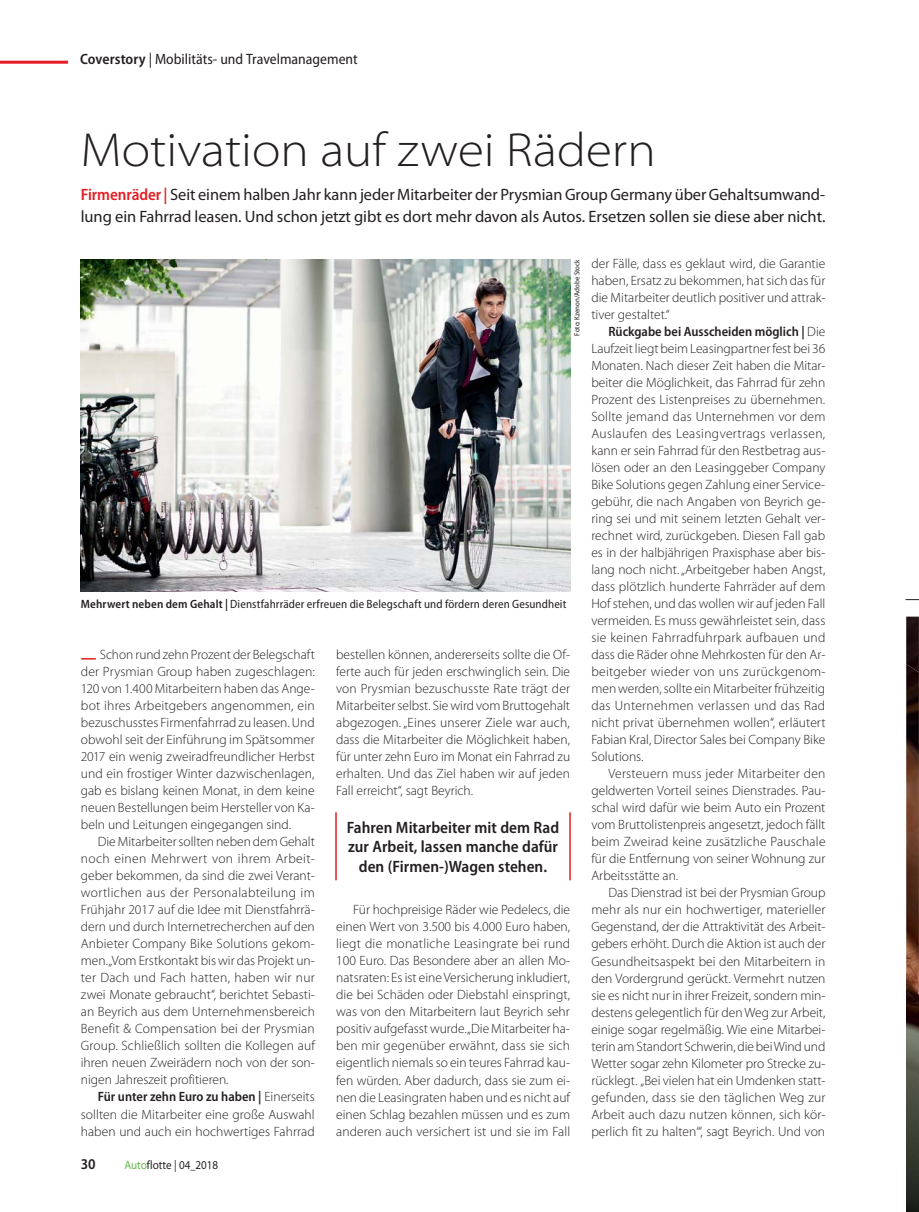
<style>
.page{position:relative;width:919px;height:1212px;background:#fff}
.page>*{position:absolute;margin:0;border:0;box-sizing:border-box;transform-origin:0 0}
.t1{font:300 semi-expanded 48px "Myriad Pro";color:#231f20}
.t2{font:16.5px/22.5px "Myriad Pro";letter-spacing:-.005em;color:#231f20}
.t3{font:600 semi-condensed 16.5px/19.5px "Myriad Pro";color:#231f20;text-align:center}
.t4{font:semi-condensed 15px "Myriad Pro";color:#231f20}
.t5{font:600 semi-condensed 15px "Myriad Pro";color:#231f20}
.t6{font:300 13.5px/17px "Myriad Pro";color:#231f20;text-align:justify}
.t7{font:semi-condensed 12px "Myriad Pro";letter-spacing:.01em;color:#231f20}
.t8{font:semi-expanded 12px "Myriad Pro";color:#231f20;scale:.85 1}
.t9{font:semi-condensed 7.5px "Myriad Pro";color:#231f20}
.s1{font-weight:600}
.s2{font-weight:600;font-stretch:semi-condensed;color:#e61d24}
.s3{font-weight:600;font-stretch:semi-condensed}
.s4{color:#61b645}
</style>
<div class="page">
<hr style="left:0;top:61px;width:68px;height:3px;background:#e61d24">
<img style="left:81px;top:260px;width:489px;height:331px">
<hr style="left:335px;top:812px;width:2px;height:68px;background:#e61d24">
<hr style="left:569px;top:812px;width:1px;height:68px;background:#e61d24">
<svg style="left:905px;top:599px;width:13px;height:1px"></svg>
<img style="left:906px;top:672px;width:12px;height:540px">
<img style="left:906px;top:617px;width:12px;height:55px">
<p class="t4" style="left:80px;top:53px;width:279px"><span class="s1">Coverstory</span> | Mobilitäts- und Travelmanagement</p>
<h1 class="t1" style="left:81px;top:121px;width:576px">Motivation auf zwei Rädern</h1>
<p class="t2" style="left:81px;top:185px;width:746px"><span class="s2">Firmenräder |</span> Seit einem halben Jahr kann jeder Mitarbeiter der Prysmian Group Germany über Gehaltsumwand&shy;lung ein Fahrrad leasen. Und schon jetzt gibt es dort mehr davon als Autos. Ersetzen sollen sie diese aber nicht.</p>
<p class="t9" style="left:574px;top:335px;width:77px;rotate:-90deg">Foto: Kzenon/Adobe Stock</p>
<p class="t7" style="left:81px;top:600px;width:487px"><span class="s1">Mehrwert neben dem Gehalt |</span> Dienstfahrräder erfreuen die Belegschaft und fördern deren Gesundheit</p>
<p class="t6" style="left:81px;top:647px;width:235px;text-indent:19px">Schon rund zehn Prozent der Belegschaft der Prysmian Group haben zugeschlagen:<br>120 von 1.400 Mitarbeitern haben das Ange&shy;bot ihres Arbeitgebers angenommen, ein bezuschusstes Firmenfahrrad zu leasen. Und obwohl seit der Einführung im Spätsommer 2017 ein wenig zweiradfreundlicher Herbst und ein frostiger Winter dazwischenlagen, gab es bislang keinen Monat, in dem keine neuen Bestellungen beim Hersteller von Ka&shy;beln und Leitungen eingegangen sind.</p>
<p class="t6" style="left:81px;top:835px;width:235px;text-indent:17px">Die Mitarbeiter sollten neben dem Gehalt noch einen Mehrwert von ihrem Arbeit&shy;geber bekommen, da sind die zwei Verant&shy;wortlichen aus der Personalabteilung im Frühjahr 2017 auf die Idee mit Dienstfahrrä&shy;dern und durch Internetrecherchen auf den Anbieter Company Bike Solutions gekom&shy;men. „Vom Erstkontakt bis wir das Projekt un&shy;ter Dach und Fach hatten, haben wir nur zwei Monate gebraucht“, berichtet Sebasti&shy;an Beyrich aus dem Unternehmensbereich Benefit &amp; Compensation bei der Prysmian Group. Schließlich sollten die Kollegen auf ihren neuen Zweirädern noch von der son&shy;nigen Jahreszeit profitieren.</p>
<p class="t6" style="left:81px;top:1090px;width:235px;text-indent:17px"><span class="s3">Für unter zehn Euro zu haben |</span> Einerseits sollten die Mitarbeiter eine große Auswahl haben und auch ein hochwertiges Fahrrad</p>
<p class="t5" style="left:81px;top:1159px;width:16px">30</p>
<p class="t8" style="left:124px;top:1158px;width:112px"><span class="s4">Auto</span>flotte | 04_2018</p>
<p class="t6" style="left:336px;top:647px;width:235px">bestellen können, andererseits sollte die Of&shy;ferte auch für jeden erschwinglich sein. Die von Prysmian bezuschusste Rate trägt der Mitarbeiter selbst. Sie wird vom Bruttogehalt abgezogen. „Eines unserer Ziele war auch, dass die Mitarbeiter die Möglichkeit haben, für unter zehn Euro im Monat ein Fahrrad zu erhalten. Und das Ziel haben wir auf jeden Fall erreicht“, sagt Beyrich.</p>
<p class="t3" style="left:347px;top:819px;width:214px">Fahren Mitarbeiter mit dem Rad zur Arbeit, lassen manche dafür den (Firmen-)Wagen stehen.</p>
<p class="t6" style="left:336px;top:903px;width:235px;text-indent:17px">Für hochpreisige Räder wie Pedelecs, die einen Wert von 3.500 bis 4.000 Euro haben, liegt die monatliche Leasingrate bei rund 100 Euro. Das Besondere aber an allen Mo&shy;natsraten: Es ist eine Versicherung inkludiert, die bei Schäden oder Diebstahl einspringt, was von den Mitarbeitern laut Beyrich sehr positiv aufgefasst wurde. „Die Mitarbeiter ha&shy;ben mir gegenüber erwähnt, dass sie sich eigentlich niemals so ein teures Fahrrad kau&shy;fen würden. Aber dadurch, dass sie zum ei&shy;nen die Leasingraten haben und es nicht auf einen Schlag bezahlen müssen und es zum anderen auch versichert ist und sie im Fall</p>
<p class="t6" style="left:591px;top:256px;width:235px">der Fälle, dass es geklaut wird, die Garantie haben, Ersatz zu bekommen, hat sich das für die Mitarbeiter deutlich positiver und attrak&shy;tiver gestaltet.“</p>
<p class="t6" style="left:591px;top:324px;width:236px;text-indent:17px"><span class="s3">Rückgabe bei Ausscheiden möglich |</span> Die Laufzeit liegt beim Leasingpartner fest bei 36<br>Monaten. Nach dieser Zeit haben die Mitar&shy;beiter die Möglichkeit, das Fahrrad für zehn Prozent des Listenpreises zu übernehmen.<br>Sollte jemand das Unternehmen vor dem Auslaufen des Leasingvertrags verlassen, kann er sein Fahrrad für den Restbetrag aus&shy;lösen oder an den Leasinggeber Company Bike Solutions gegen Zahlung einer Service&shy;gebühr, die nach Angaben von Beyrich ge&shy;ring sei und mit seinem letzten Gehalt ver&shy;rechnet wird, zurückgeben. Diesen Fall gab es in der halbjährigen Praxisphase aber bis&shy;lang noch nicht. „Arbeitgeber haben Angst, dass plötzlich hunderte Fahrräder auf dem Hof stehen, und das wollen wir auf jeden Fall vermeiden. Es muss gewährleistet sein, dass sie keinen Fahrradfuhrpark aufbauen und dass die Räder ohne Mehrkosten für den Ar&shy;beitgeber wieder von uns zurückgenom&shy;men werden, sollte ein Mitarbeiter frühzeitig das Unternehmen verlassen und das Rad nicht privat übernehmen wollen“, erläutert Fabian Kral, Director Sales bei Company Bike Solutions.</p>
<p class="t6" style="left:591px;top:767px;width:235px;text-indent:17px">Versteuern muss jeder Mitarbeiter den geldwerten Vorteil seines Dienstrades. Pau&shy;schal wird dafür wie beim Auto ein Prozent vom Bruttolistenpreis angesetzt, jedoch fällt beim Zweirad keine zusätzliche Pauschale für die Entfernung von seiner Wohnung zur Arbeitsstätte an.</p>
<p class="t6" style="left:591px;top:886px;width:235px;text-indent:17px">Das Dienstrad ist bei der Prysmian Group mehr als nur ein hochwertiger, materieller Gegenstand, der die Attraktivität des Arbeit&shy;gebers erhöht. Durch die Aktion ist auch der Gesundheitsaspekt bei den Mitarbeitern in den Vordergrund gerückt. Vermehrt nutzen sie es nicht nur in ihrer Freizeit, sondern min&shy;destens gelegentlich für den Weg zur Arbeit, einige sogar regelmäßig. Wie eine Mitarbei&shy;terin am Standort Schwerin, die bei Wind und Wetter sogar zehn Kilometer pro Strecke zu&shy;rücklegt. „Bei vielen hat ein Umdenken statt&shy;gefunden, dass sie den täglichen Weg zur Arbeit auch dazu nutzen können, sich kör&shy;perlich fit zu halten‘“, sagt Beyrich. Und von</p>
</div>
